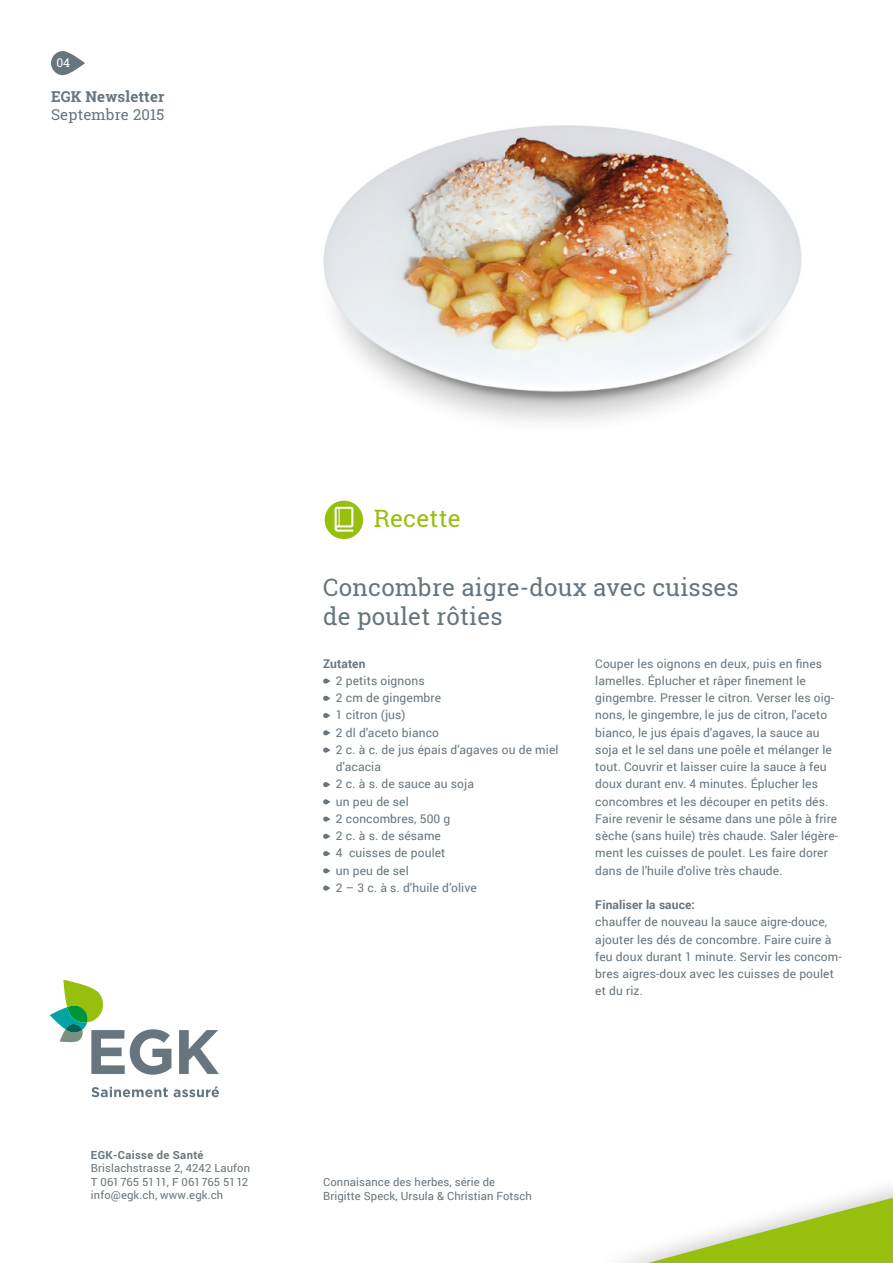
<style>
.page{position:relative;width:893px;height:1263px;background:#fff}
.page>*{position:absolute;margin:0;border:0;box-sizing:border-box;transform-origin:0 0}
.t1{font:24px/28.8px "Roboto Slab";letter-spacing:.01em;color:#67757e}
.t2{font:24px "Roboto Slab";letter-spacing:.01em;color:#97bf0d}
.t3{font:700 15px "Roboto Slab";letter-spacing:.01em;color:#67757e}
.t4{font:15px "Roboto Slab";letter-spacing:.01em;color:#67757e}
.t5{font:12px/17.2px "Roboto";letter-spacing:.01em;color:#67757e}
.t6{font:700 12px "Roboto";letter-spacing:.01em;color:#67757e}
.t7{font:12px "Roboto Slab";color:#fff}
.t8{font:11.25px/13.5px "Roboto";letter-spacing:.01em;color:#67757e}
.t9{font:700 11.25px "Roboto";letter-spacing:.03em;color:#67757e}
</style>
<div class="page">
<img style="left:323px;top:125px;width:479px;height:298px">
<div style="left:325px;top:501px;width:38px;height:38px;background:#97bf0d;border-radius:50%"></div>
<svg style="left:335px;top:507px;width:18px;height:25px"></svg>
<svg style="left:625px;top:1194px;width:268px;height:69px"></svg>
<svg style="left:51px;top:51px;width:34px;height:24px"></svg>
<svg style="left:91px;top:1087px;width:77px;height:10px"></svg>
<svg style="left:174px;top:1086px;width:45px;height:11px"></svg>
<svg style="left:50px;top:980px;width:121px;height:95px"></svg>
<svg style="left:179px;top:1030px;width:40px;height:44px"></svg>
<svg style="left:323px;top:678px;width:7px;height:6px"></svg>
<svg style="left:323px;top:696px;width:7px;height:5px"></svg>
<svg style="left:323px;top:713px;width:7px;height:5px"></svg>
<svg style="left:323px;top:730px;width:7px;height:5px"></svg>
<svg style="left:323px;top:747px;width:7px;height:6px"></svg>
<svg style="left:323px;top:782px;width:7px;height:5px"></svg>
<svg style="left:323px;top:799px;width:7px;height:5px"></svg>
<svg style="left:323px;top:816px;width:7px;height:6px"></svg>
<svg style="left:323px;top:834px;width:7px;height:5px"></svg>
<svg style="left:323px;top:851px;width:7px;height:5px"></svg>
<svg style="left:323px;top:868px;width:7px;height:5px"></svg>
<svg style="left:323px;top:885px;width:7px;height:6px"></svg>
<p class="t7" style="left:56px;top:54px;width:15px">04</p>
<p class="t3" style="left:51px;top:86px;width:115px">EGK Newsletter</p>
<p class="t4" style="left:51px;top:104px;width:115px">Septembre 2015</p>
<p class="t9" style="left:91px;top:1147px;width:114px">EGK-Caisse de Santé</p>
<p class="t8" style="left:91px;top:1161px;width:161px">Brislachstrasse 2, 4242 Laufon<br>T 061 765 5111, F 061 765 5112 info@egk.ch, www.egk.ch</p>
<h1 class="t2" style="left:374px;top:502px;width:88px">Recette</h1>
<h1 class="t1" style="left:323px;top:572px;width:417px">Concombre aigre-doux avec cuisses de poulet rôties</h1>
<p class="t6" style="left:323px;top:655px;width:44px">Zutaten</p>
<p class="t5" style="left:336px;top:671px;width:224px">2 petits oignons<br>2 cm de gingembre<br>1 citron (jus)<br>2 dl d'aceto bianco<br>2 c. à c. de jus épais d'agaves ou de miel d'acacia<br>2 c. à s. de sauce au soja<br>un peu de sel<br>2 concombres, 500 g<br>2 c. à s. de sésame<br>4 cuisses de poulet<br>un peu de sel<br>2 – 3 c. à s. d’huile d’olive</p>
<p class="t5" style="left:595px;top:654px;width:244px">Couper les oignons en deux, puis en fines lamelles. Éplucher et râper finement le gingembre. Presser le citron. Verser les oig&shy;nons, le gingembre, le jus de citron, l'aceto bianco, le jus épais d'agaves, la sauce au soja et le sel dans une poêle et mélanger le tout. Couvrir et laisser cuire la sauce à feu doux durant env. 4 minutes. Éplucher les concombres et les découper en petits dés.<br>Faire revenir le sésame dans une pôle à frire sèche (sans huile) très chaude. Saler légère&shy;ment les cuisses de poulet. Les faire dorer dans de l'huile d'olive très chaude.</p>
<p class="t6" style="left:595px;top:896px;width:101px">Finaliser la sauce:</p>
<p class="t5" style="left:595px;top:913px;width:248px">chauffer de nouveau la sauce aigre-douce, ajouter les dés de concombre. Faire cuire à feu doux durant 1 minute. Servir les concom&shy;bres aigres-doux avec les cuisses de poulet et du riz.</p>
<p class="t8" style="left:323px;top:1175px;width:210px">Connaisance des herbes, série de<br>Brigitte Speck, Ursula &amp; Christian Fotsch</p>
</div>
